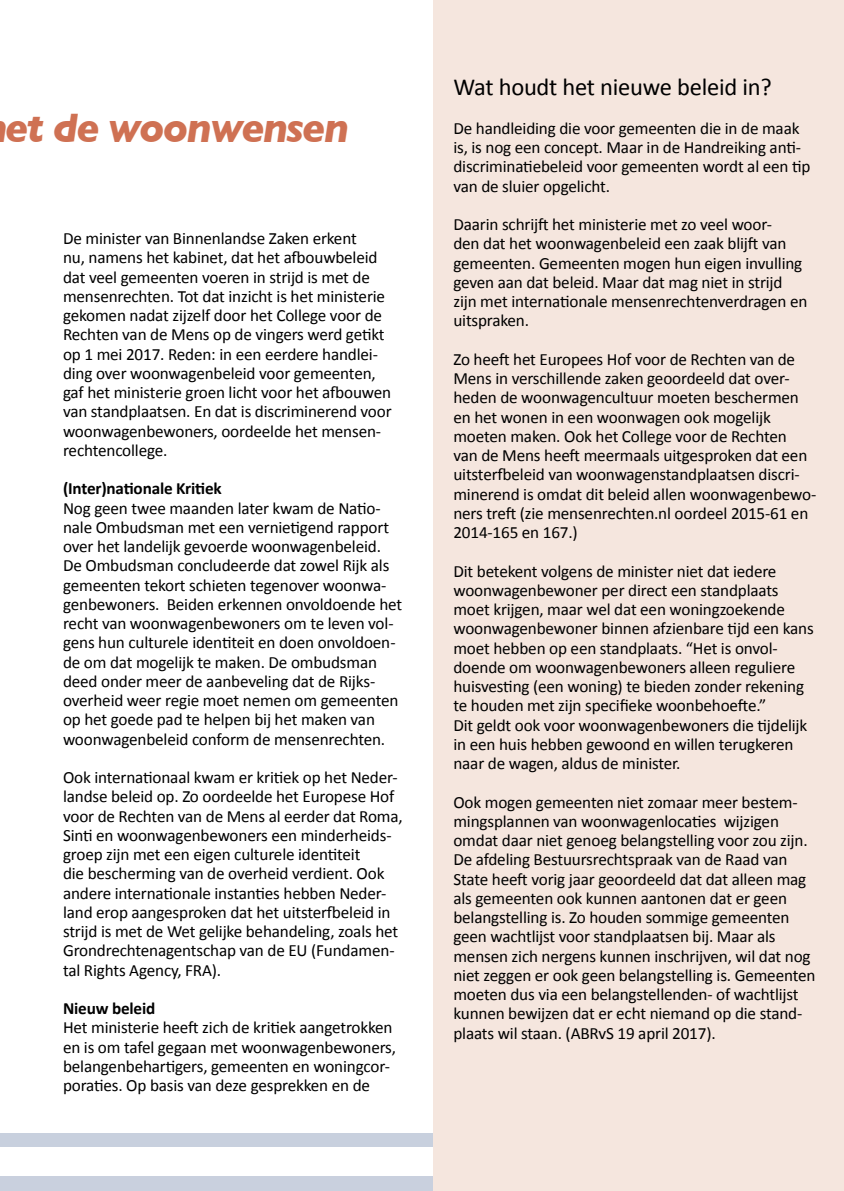
<style>
.page{position:relative;width:844px;height:1191px;background:#fff}
.page>*{position:absolute;margin:0;border:0;box-sizing:border-box;transform-origin:0 0}
.t1{font:italic 700 42px "Gill Sans";letter-spacing:-.04em;color:#cf7153}
.t2{font:24.5px "Calibri";letter-spacing:-.01em;color:#000}
.t3{font:17.15px/19.2px "Calibri";letter-spacing:-.01em;color:#000}
.t4{font:700 17.15px "Calibri";letter-spacing:-.01em;color:#000}
</style>
<div class="page">
<div style="left:0;top:1176px;width:843px;height:15px;background:#c9d0de"></div>
<div style="left:0;top:1132px;width:843px;height:14px;background:#c8d0de"></div>
<div style="left:433px;top:0;width:410px;height:1191px;background:#f5e6de"></div>
<h1 class="t1" style="left:5px;top:104px;width:345px">et de woonwensen</h1>
<p class="t3" style="left:63px;top:228px;width:330px">De minister van Binnenlandse Zaken erkent<br>nu, namens het kabinet, dat het afbouwbeleid dat veel gemeenten voeren in strijd is met de mensenrechten. Tot dat inzicht is het ministerie gekomen nadat zijzelf door het College voor de Rechten van de Mens op de vingers werd getikt op 1 mei 2017. Reden: in een eerdere handlei&shy;ding over woonwagenbeleid voor gemeenten, gaf het ministerie groen licht voor het afbouwen van standplaatsen. En dat is discriminerend voor woonwagenbewoners, oordeelde het mensen&shy;rechtencollege.</p>
<p class="t4" style="left:63px;top:478px;width:160px">(Inter)nationale Kritiek</p>
<p class="t3" style="left:63px;top:497px;width:340px">Nog geen twee maanden later kwam de Natio&shy;nale Ombudsman met een vernietigend rapport over het landelijk gevoerde woonwagenbeleid.<br>De Ombudsman concludeerde dat zowel Rijk als gemeenten tekort schieten tegenover woonwa&shy;genbewoners. Beiden erkennen onvoldoende het recht van woonwagenbewoners om te leven vol&shy;gens hun culturele identiteit en doen onvoldoen&shy;de om dat mogelijk te maken. De ombudsman deed onder meer de aanbeveling dat de Rijks&shy;overheid weer regie moet nemen om gemeenten op het goede pad te helpen bij het maken van woonwagenbeleid conform de mensenrechten.</p>
<p class="t3" style="left:63px;top:767px;width:341px">Ook internationaal kwam er kritiek op het Neder&shy;landse beleid op. Zo oordeelde het Europese Hof voor de Rechten van de Mens al eerder dat Roma, Sinti en woonwagenbewoners een minderheids&shy;groep zijn met een eigen culturele identiteit<br>die bescherming van de overheid verdient. Ook andere internationale instanties hebben Neder&shy;land erop aangesproken dat het uitsterfbeleid in strijd is met de Wet gelijke behandeling, zoals het Grondrechtenagentschap van de EU (Fundamen&shy;tal Rights Agency, FRA).</p>
<p class="t4" style="left:63px;top:997px;width:94px">Nieuw beleid</p>
<p class="t3" style="left:63px;top:1017px;width:334px">Het ministerie heeft zich de kritiek aangetrokken en is om tafel gegaan met woonwagenbewoners, belangenbehartigers, gemeenten en woningcor&shy;poraties. Op basis van deze gesprekken en de</p>
<h2 class="t2" style="left:453px;top:72px;width:319px">Wat houdt het nieuwe beleid in?</h2>
<p class="t3" style="left:453px;top:118px;width:358px">De handleiding die voor gemeenten die in de maak is, is nog een concept. Maar in de Handreiking anti&shy;discriminatiebeleid voor gemeenten wordt al een tip van de sluier opgelicht.</p>
<p class="t3" style="left:453px;top:214px;width:355px">Daarin schrijft het ministerie met zo veel woor-<br>den dat het woonwagenbeleid een zaak blijft van gemeenten. Gemeenten mogen hun eigen invulling geven aan dat beleid. Maar dat mag niet in strijd zijn met internationale mensenrechtenverdragen en uitspraken.</p>
<p class="t3" style="left:453px;top:349px;width:364px">Zo heeft het Europees Hof voor de Rechten van de Mens in verschillende zaken geoordeeld dat over&shy;heden de woonwagencultuur moeten beschermen en het wonen in een woonwagen ook mogelijk moeten maken. Ook het College voor de Rechten<br>van de Mens heeft meermaals uitgesproken dat een uitsterfbeleid van woonwagenstandplaatsen discri&shy;minerend is omdat dit beleid allen woonwagenbewo&shy;ners treft (zie mensenrechten.nl oordeel 2015-61 en 2014-165 en 167.)</p>
<p class="t3" style="left:453px;top:560px;width:361px">Dit betekent volgens de minister niet dat iedere woonwagenbewoner per direct een standplaats moet krijgen, maar wel dat een woningzoekende woonwagenbewoner binnen afzienbare tijd een kans moet hebben op een standplaats. “Het is onvol&shy;doende om woonwagenbewoners alleen reguliere huisvesting (een woning) te bieden zonder rekening te houden met zijn specifieke woonbehoefte.”<br>Dit geldt ook voor woonwagenbewoners die tijdelijk in een huis hebben gewoond en willen terugkeren naar de wagen, aldus de minister.</p>
<p class="t3" style="left:453px;top:791px;width:363px">Ook mogen gemeenten niet zomaar meer bestem&shy;mingsplannen van woonwagenlocaties wijzigen omdat daar niet genoeg belangstelling voor zou zijn.<br>De afdeling Bestuursrechtspraak van de Raad van State heeft vorig jaar geoordeeld dat dat alleen mag als gemeenten ook kunnen aantonen dat er geen belangstelling is. Zo houden sommige gemeenten geen wachtlijst voor standplaatsen bij. Maar als mensen zich nergens kunnen inschrijven, wil dat nog niet zeggen er ook geen belangstelling is. Gemeenten moeten dus via een belangstellenden- of wachtlijst kunnen bewijzen dat er echt niemand op die stand&shy;plaats wil staan. (ABRvS 19 april 2017).</p>
</div>
